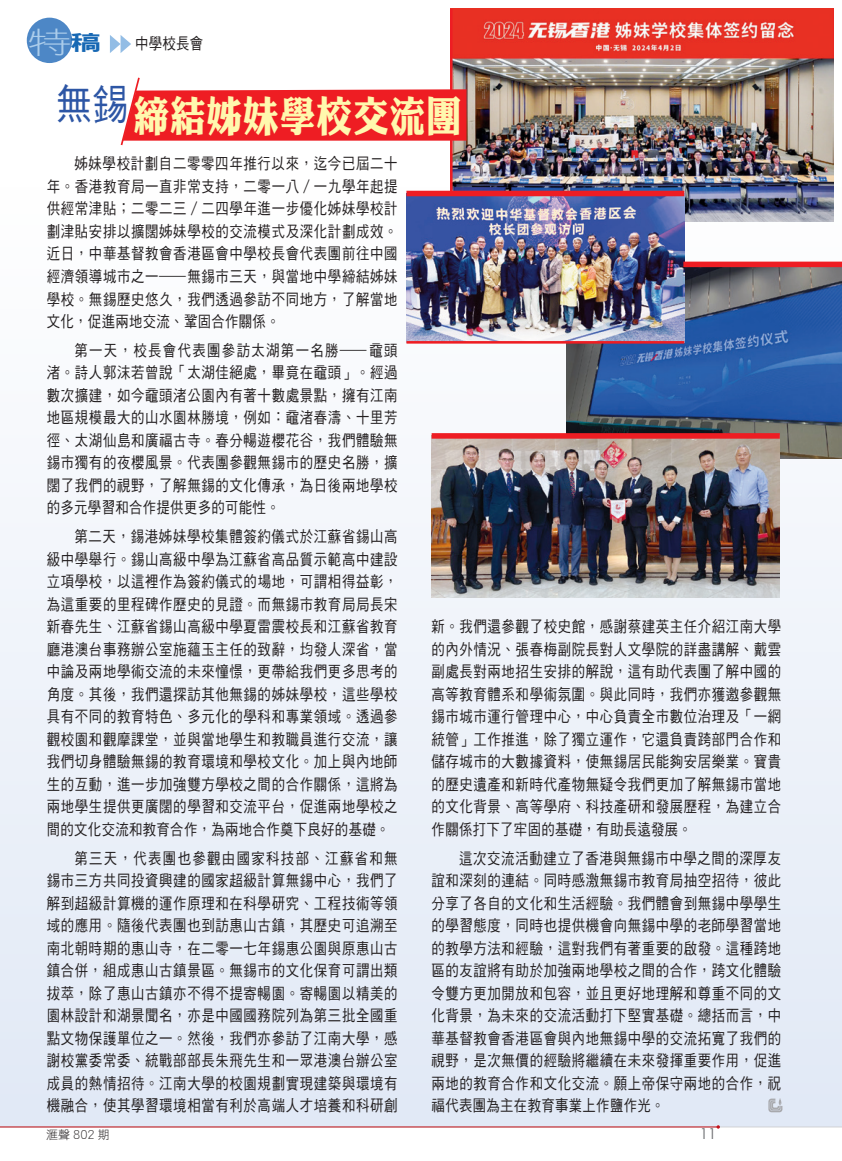
<style>
.page{position:relative;width:842px;height:1161px;background:#fff}
.page>*{position:absolute;margin:0;border:0;box-sizing:border-box;transform-origin:0 0}
.body_txt_10_15{font:42px "DF Li King Hei HK W8";letter-spacing:.025em;color:#fff8ae;scale:.85 1}
.body_txt_10_15-2{font:42px "DF Hei HK W5";color:#2d56a5;scale:.85 1}
.t1{font:30px "DF Li Hei HK W3";color:#accdeb;scale:1.5 1}
.body_txt_10_15-3{font:15.75px/22.5px "DF Hei HK W5";letter-spacing:.045em;color:#231f20;text-align:justify;scale:.85 1}
.icon_author{font:15.75px "DF Hei HK W5";letter-spacing:.025em;color:#231f20;scale:.85 1}
.t2{font:15px "Century Gothic";color:#6c6d70}
.t3{font:12px "DF Hei HK W3";color:#231f20}
.s1{font-family:"DF Hei HK W9";font-size:21px;color:#1768b4}
</style>
<div class="page">
<div style="left:0;top:187px;width:842px;height:940px;background:linear-gradient(to bottom,#fefefe,#e1e9f6)"></div>
<img style="left:453px;top:9px;width:381px;height:212px">
<img style="left:566px;top:267px;width:276px;height:191px">
<img style="left:406px;top:196px;width:278px;height:145px">
<img style="left:432px;top:439px;width:347px;height:158px">
<div style="left:432px;top:433px;width:348px;height:6px;background:#ee1d23"></div>
<svg style="left:768px;top:1098px;width:14px;height:14px"></svg>
<hr style="left:0;top:1126px;width:842px;height:1px;background:#d1d2d4">
<hr style="left:0;top:1126px;width:718px;height:1px;background:#c4121a">
<div style="left:27px;top:18px;width:45px;height:45px;background:#4d87c6;border-radius:50%"></div>
<svg style="left:110px;top:35px;width:21px;height:18px"></svg>
<hr style="left:450px;top:9px;width:3px;height:186px;background:#ee1d23">
<div style="left:406px;top:191px;width:278px;height:5px;background:#ee1d23"></div>
<div style="left:683px;top:262px;width:159px;height:5px;background:#ee1d23"></div>
<hr style="left:406px;top:341px;width:278px;height:3px;background:#ee1d23">
<svg style="left:120px;top:76px;width:346px;height:71px"></svg>
<p class="t1" style="left:27px;top:26px;width:51px">特<span class="s1">稿</span></p>
<p class="icon_author" style="left:135px;top:35px;width:82px">中學校長會</p>
<p class="body_txt_10_15-2" style="left:56px;top:82px;width:87px">無錫</p>
<p class="body_txt_10_15" style="left:133px;top:93px;width:388px">締結姊妹學校交流團</p>
<p class="body_txt_10_15-3" style="left:47px;top:152px;width:414px;text-indent:28px">姊妹學校計劃自二零零四年推行以來，迄今已屆二十年。香港教育局一直非常支持，二零一八／一九學年起提供經常津貼；二零二三／二四學年進一步優化姊妹學校計劃津貼安排以擴闊姊妹學校的交流模式及深化計劃成效。近日，中華基督教會香港區會中學校長會代表團前往中國經濟領導城市之一—無錫市三天，與當地中學締結姊妹學校。無錫歷史悠久，我們透過參訪不同地方，了解當地文化，促進兩地交流、鞏固合作關係。</p>
<p class="body_txt_10_15-3" style="left:47px;top:339px;width:414px;text-indent:28px">第一天，校長會代表團參訪太湖第一名勝—黿頭渚。詩人郭沫若曾說「太湖佳絕處，畢竟在黿頭」。經過數次擴建，如今黿頭渚公園內有著十數處景點，擁有江南地區規模最大的山水園林勝境，例如：黿渚春濤、十里芳徑、太湖仙島和廣福古寺。春分暢遊櫻花谷，我們體驗無錫市獨有的夜櫻風景。代表團參觀無錫市的歷史名勝，擴闊了我們的視野，了解無錫的文化傳承，為日後兩地學校的多元學習和合作提供更多的可能性。</p>
<p class="body_txt_10_15-3" style="left:47px;top:525px;width:414px;text-indent:28px">第二天，錫港姊妹學校集體簽約儀式於江蘇省錫山高級中學舉行。錫山高級中學為江蘇省高品質示範高中建設立項學校，以這裡作為簽約儀式的場地，可謂相得益彰，為這重要的里程碑作歷史的見證。而無錫市教育局局長宋新春先生、江蘇省錫山高級中學夏雷震校長和江蘇省教育廳港澳台事務辦公室施蘊玉主任的致辭，均發人深省，當中論及兩地學術交流的未來憧憬，更帶給我們更多思考的角度。其後，我們還探訪其他無錫的姊妹學校，這些學校具有不同的教育特色、多元化的學科和專業領域。透過參觀校園和觀摩課堂，並與當地學生和教職員進行交流，讓我們切身體驗無錫的教育環境和學校文化。加上與內地師生的互動，進一步加強雙方學校之間的合作關係，這將為兩地學生提供更廣闊的學習和交流平台，促進兩地學校之間的文化交流和教育合作，為兩地合作奠下良好的基礎。</p>
<p class="body_txt_10_15-3" style="left:47px;top:846px;width:414px;text-indent:28px">第三天，代表團也參觀由國家科技部、江蘇省和無錫市三方共同投資興建的國家超級計算無錫中心，我們了解到超級計算機的運作原理和在科學研究、工程技術等領域的應用。隨後代表團也到訪惠山古鎮，其歷史可追溯至南北朝時期的惠山寺，在二零一七年錫惠公園與原惠山古鎮合併，組成惠山古鎮景區。無錫市的文化保育可謂出類拔萃，除了惠山古鎮亦不得不提寄暢園。寄暢園以精美的園林設計和湖景聞名，亦是中國國務院列為第三批全國重點文物保護單位之一。然後，我們亦參訪了江南大學，感謝校黨委常委、統戰部部長朱飛先生和一眾港澳台辦公室成員的熱情招待。江南大學的校園規劃實現建築與環境有機融合，使其學習環境相當有利於高端人才培養和科研創</p>
<p class="body_txt_10_15-3" style="left:432px;top:615px;width:413px">新。我們還參觀了校史館，感謝蔡建英主任介紹江南大學的內外情況、張春梅副院長對人文學院的詳盡講解、戴雲副處長對兩地招生安排的解說，這有助代表團了解中國的高等教育體系和學術氛圍。與此同時，我們亦獲邀參觀無錫市城市運行管理中心，中心負責全市數位治理及「一網統管」工作推進，除了獨立運作，它還負責跨部門合作和儲存城市的大數據資料，使無錫居民能夠安居樂業。寶貴的歷史遺產和新時代產物無疑令我們更加了解無錫市當地的文化背景、高等學府、科技產研和發展歷程，為建立合作關係打下了牢固的基礎，有助長遠發展。</p>
<p class="body_txt_10_15-3" style="left:432px;top:846px;width:413px;text-indent:28px">這次交流活動建立了香港與無錫市中學之間的深厚友誼和深刻的連結。同時感激無錫市教育局抽空招待，彼此分享了各自的文化和生活經驗。我們體會到無錫中學學生的學習態度，同時也提供機會向無錫中學的老師學習當地的教學方法和經驗，這對我們有著重要的啟發。這種跨地區的友誼將有助於加強兩地學校之間的合作，跨文化體驗令雙方更加開放和包容，並且更好地理解和尊重不同的文化背景，為未來的交流活動打下堅實基礎。總括而言，中華基督教會香港區會與內地無錫中學的交流拓寬了我們的視野，是次無價的經驗將繼續在未來發揮重要作用，促進兩地的教育合作和文化交流。願上帝保守兩地的合作，祝福代表團為主在教育事業上作鹽作光。</p>
<p class="t3" style="left:46px;top:1128px;width:65px">滙聲 802 期</p>
<p class="t2" style="left:700px;top:1123px;width:18px">11</p>
</div>
